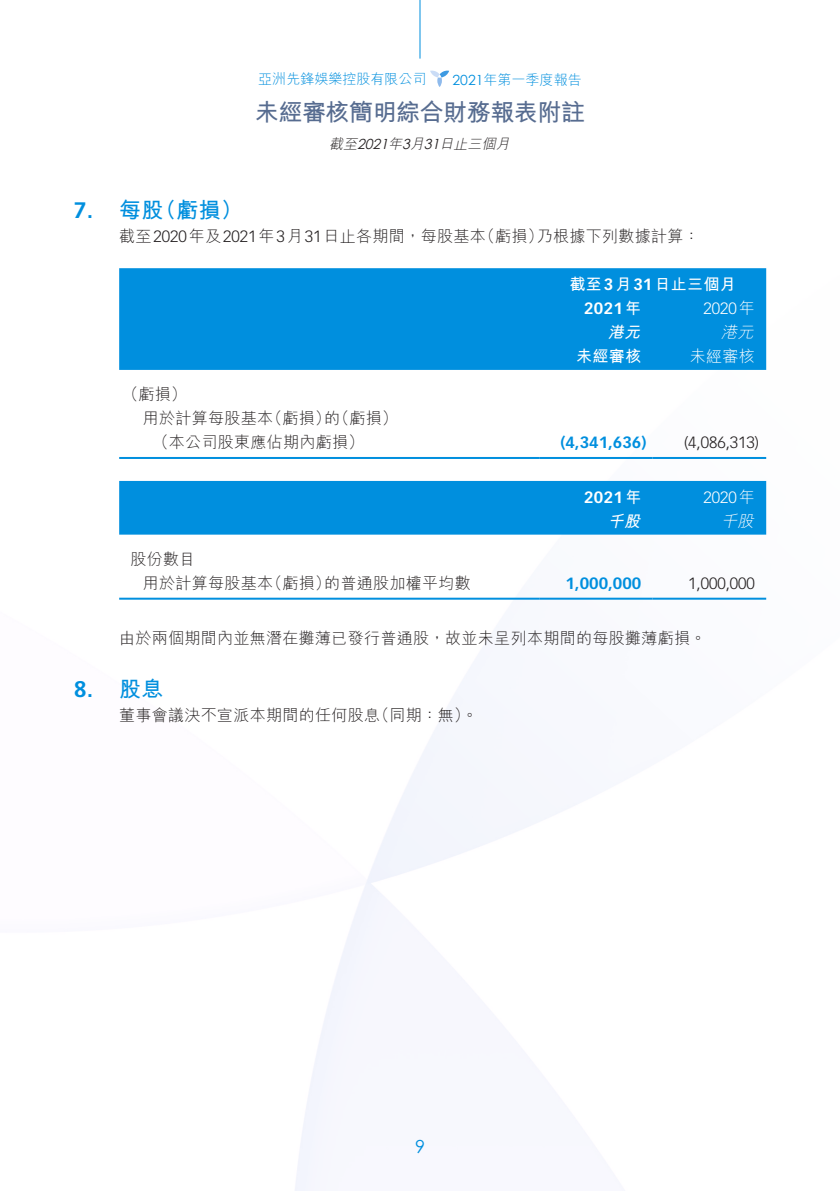
<style>
.page{position:relative;width:840px;height:1191px;background:#fff}
.page>*{position:absolute;margin:0;border:0;box-sizing:border-box;transform-origin:0 0}
.t1{font:700 24px "M Hei HK";letter-spacing:-.02em;color:#576c90}
.t2{font:700 22px "M Hei HK";color:#008fde}
.t3{font:700 22px "Vectora LT Std";color:#008fde}
.t4{font:18px "Century Gothic";color:#008fde}
.t5{font:300 16px "M Hei HK";letter-spacing:.02em;color:#231f20}
.t6{font:300 16px "Vectora LT Std";color:#231f20}
.t7{font:700 16px "Vectora LT Std";color:#008fde}
.t8{font:700 16px "M Hei HK";letter-spacing:.02em;color:#fff}
.t9{font:300 16px "Vectora LT Std";color:#fff}
.t10{font:700 16px "Vectora LT Std";letter-spacing:.02em;color:#fff}
.t11{font:italic 300 16px "M Hei HK";color:#fff}
.t12{font:italic 700 16px "M Hei HK";color:#fff}
.t13{font:300 16px "M Hei HK";color:#fff}
.t14{font:300 14px "M Hei HK";color:#008fde}
.t15{font:italic 300 14px "M Hei HK";color:#231f20}
.t16{font:italic 14px "Century Gothic";color:#231f20}
.s1{font-family:"Century Gothic";font-weight:400}
.s2{font-family:"Vectora LT Std"}
.s3{font-family:"M Hei HK"}
</style>
<div class="page">
<img style="left:119px;top:14px;width:648px;height:1177px">
<svg style="left:430px;top:71px;width:19px;height:16px"></svg>
<hr style="left:419px;top:0;width:1px;height:59px;background:#008fde">
<div style="left:119px;top:268px;width:646px;height:102px;background:#008fde"></div>
<hr style="left:119px;top:457px;width:420px;height:2px;background:#008fde">
<hr style="left:539px;top:457px;width:113px;height:2px;background:#008fde">
<hr style="left:652px;top:457px;width:113px;height:2px;background:#008fde">
<div style="left:119px;top:481px;width:646px;height:53px;background:#008fde"></div>
<hr style="left:119px;top:597px;width:420px;height:2px;background:#008fde">
<hr style="left:539px;top:597px;width:113px;height:2px;background:#008fde">
<hr style="left:652px;top:597px;width:113px;height:2px;background:#008fde">
<h2 class="t3" style="left:74px;top:197px;width:21px">7.</h2>
<h2 class="t3" style="left:74px;top:676px;width:21px">8.</h2>
<p class="t14" style="left:258px;top:72px;width:169px">亞洲先鋒娛樂控股有限公司</p>
<p class="t14" style="left:452px;top:73px;width:131px"><span class="s1">2021</span>年第一季度報告</p>
<h2 class="t2" style="left:119px;top:194px;width:46px">每股</h2>
<h2 class="t2" style="left:154px;top:194px;width:90px">（虧損(</h2>
<h1 class="t1" style="left:255px;top:94px;width:331px">未經審核簡明綜合財務報表附註</h1>
<p class="t15" style="left:439px;top:136px;width:74px">日止三個月</p>
<p class="t15" style="left:388px;top:136px;width:18px">年</p>
<p class="t15" style="left:329px;top:136px;width:32px">截至</p>
<p class="t15" style="left:402px;top:136px;width:26px">月<span class="s1">3</span></p>
<p class="t16" style="left:357px;top:134px;width:37px">2021</p>
<p class="t16" style="left:424px;top:134px;width:21px">31</p>
<p class="t5" style="left:479px;top:228px;width:66px">（虧損）</p>
<p class="t5" style="left:536px;top:228px;width:164px">乃根據下列數據計算：</p>
<p class="t5" style="left:119px;top:228px;width:368px">截至<span class="s2">2020</span>年及<span class="s2">2021</span>年<span class="s2">3</span>月<span class="s2">31</span>日止各期間，每股基本</p>
<p class="t8" style="left:569px;top:273px;width:168px">截至<span class="s2">3</span>月<span class="s2">31</span>日止三個月</p>
<p class="t9" style="left:703px;top:299px;width:53px">2020 <span class="s3">年</span></p>
<p class="t10" style="left:583px;top:299px;width:59px">2021<span class="s3">年</span></p>
<p class="t5" style="left:122px;top:386px;width:66px">（虧損(</p>
<p class="t5" style="left:266px;top:410px;width:133px">（虧損 （的） 虧損(</p>
<p class="t5" style="left:143px;top:410px;width:132px">用於計算每股基本</p>
<p class="t5" style="left:153px;top:434px;width:213px">（本公司股東應佔期內虧損(</p>
<p class="t5" style="left:130px;top:551px;width:66px">股份數目</p>
<p class="t12" style="left:607px;top:321px;width:38px">港元</p>
<p class="t11" style="left:720px;top:324px;width:37px">港元</p>
<p class="t8" style="left:576px;top:345px;width:66px">未經審核</p>
<p class="t13" style="left:689px;top:348px;width:66px">未經審核</p>
<p class="t7" style="left:560px;top:433px;width:87px">)4,341,636(</p>
<p class="t6" style="left:683px;top:433px;width:76px">)4,086,313(</p>
<p class="t10" style="left:583px;top:487px;width:59px">2021<span class="s3">年</span></p>
<p class="t9" style="left:703px;top:488px;width:53px">2020 <span class="s3">年</span></p>
<p class="t12" style="left:607px;top:509px;width:38px">千股</p>
<p class="t11" style="left:720px;top:513px;width:37px">千股</p>
<p class="t5" style="left:266px;top:575px;width:66px">（虧損）</p>
<p class="t5" style="left:143px;top:575px;width:132px">用於計算每股基本</p>
<p class="t5" style="left:119px;top:629px;width:588px">由於兩個期間內並無潛在攤薄已發行普通股，故並未呈列本期間的每股攤薄虧損。</p>
<h2 class="t2" style="left:119px;top:673px;width:46px">股息</h2>
<p class="t5" style="left:324px;top:575px;width:148px">的普通股加權平均數</p>
<p class="t7" style="left:565px;top:574px;width:77px">1,000,000</p>
<p class="t6" style="left:687px;top:574px;width:68px">1,000,000</p>
<p class="t5" style="left:373px;top:707px;width:106px">（同期：無。(</p>
<p class="t5" style="left:119px;top:707px;width:262px">董事會議決不宣派本期間的任何股息</p>
<p class="t4" style="left:415px;top:1133px;width:11px">9</p>
</div>
